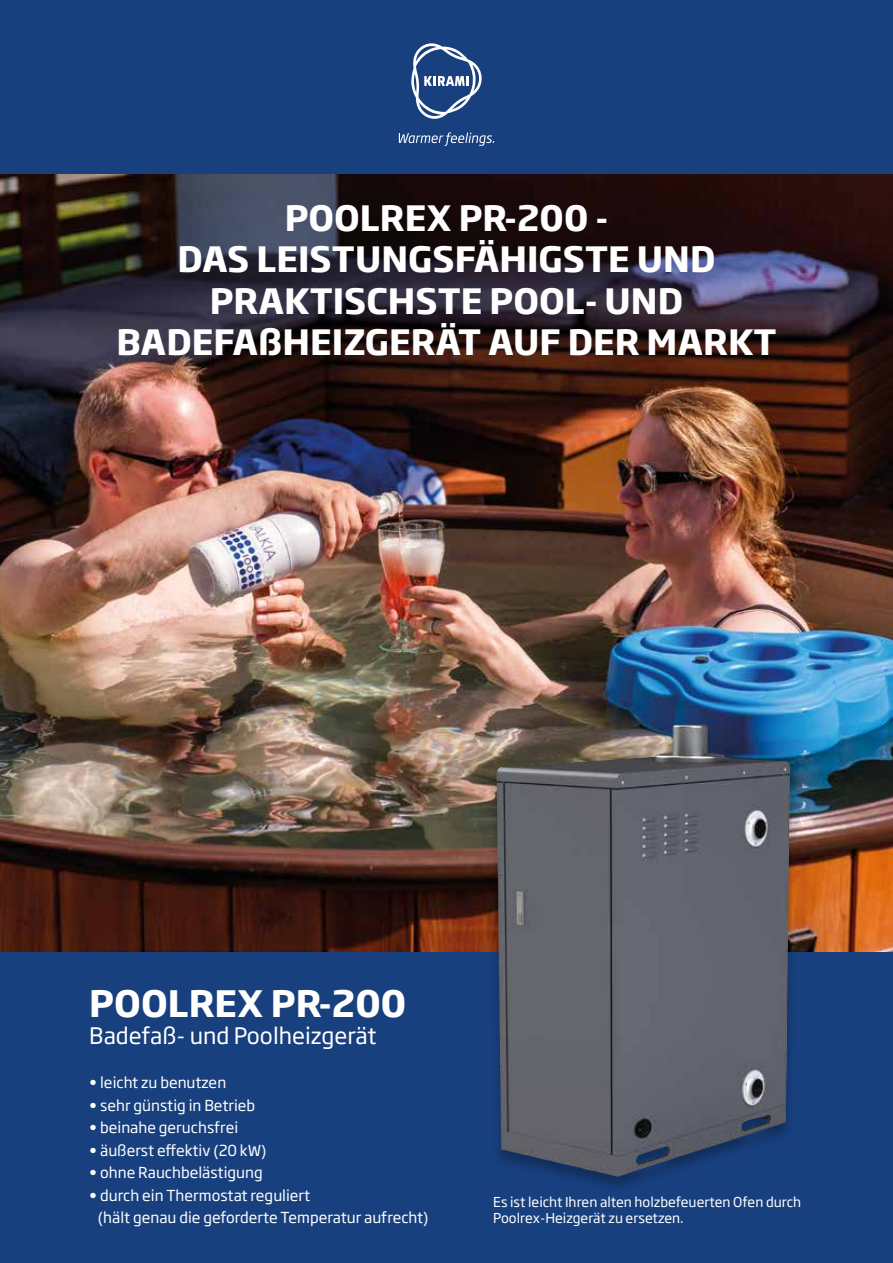
<style>
.page{position:relative;width:893px;height:1263px;background:#18407e}
.page>*{position:absolute;margin:0;border:0;box-sizing:border-box;transform-origin:0 0}
.t1{font:700 36px "Soho Gothic Pro";color:#fff}
.t2{font:700 34.5px/41.4px "Soho Gothic Pro";color:#fff;text-align:center}
.t3{font:22.5px "Soho Gothic Pro";color:#fff}
.t4{font:15px/22.5px "Soho Gothic Pro";color:#fff}
.t5{font:13.5px/16.2px "Soho Gothic Pro";color:#fff}
</style>
<div class="page">
<img style="left:0;top:174px;width:893px;height:778px">
<svg style="left:399px;top:132px;width:95px;height:14px"></svg>
<svg style="left:411px;top:43px;width:71px;height:76px"></svg>
<div style="left:488px;top:725px;width:311px;height:469px;background:#000;opacity:.26"></div>
<img style="left:496px;top:725px;width:295px;height:452px">
<h2 class="t2" style="left:116px;top:195px;width:662px">POOLREX PR-200 -<br>DAS LEISTUNGSFÄHIGSTE UND<br>PRAKTISCHSTE POOL- UND<br>BADEFAßHEIZGERÄT AUF DER MARKT</h2>
<h1 class="t1" style="left:89px;top:975px;width:318px">POOLREX PR-200</h1>
<h3 class="t3" style="left:89px;top:1018px;width:289px">Badefaß- und Poolheizgerät</h3>
<p class="t4" style="left:89px;top:1070px;width:138px">• leicht zu benutzen</p>
<p class="t4" style="left:89px;top:1093px;width:167px">• sehr günstig in Betrieb</p>
<p class="t4" style="left:89px;top:1115px;width:150px">• beinahe geruchsfrei</p>
<p class="t4" style="left:89px;top:1138px;width:179px">• äußerst effektiv (20 kW)</p>
<p class="t4" style="left:89px;top:1160px;width:175px">• ohne Rauchbelästigung</p>
<p class="t4" style="left:98px;top:1183px;width:332px;text-indent:-9px">• durch ein Thermostat reguliert<br>(hält genau die geforderte Temperatur aufrecht)</p>
<p class="t5" style="left:493px;top:1193px;width:309px">Es ist leicht Ihren alten holzbefeuerten Ofen durch<br>Poolrex-Heizgerät zu ersetzen.</p>
</div>
